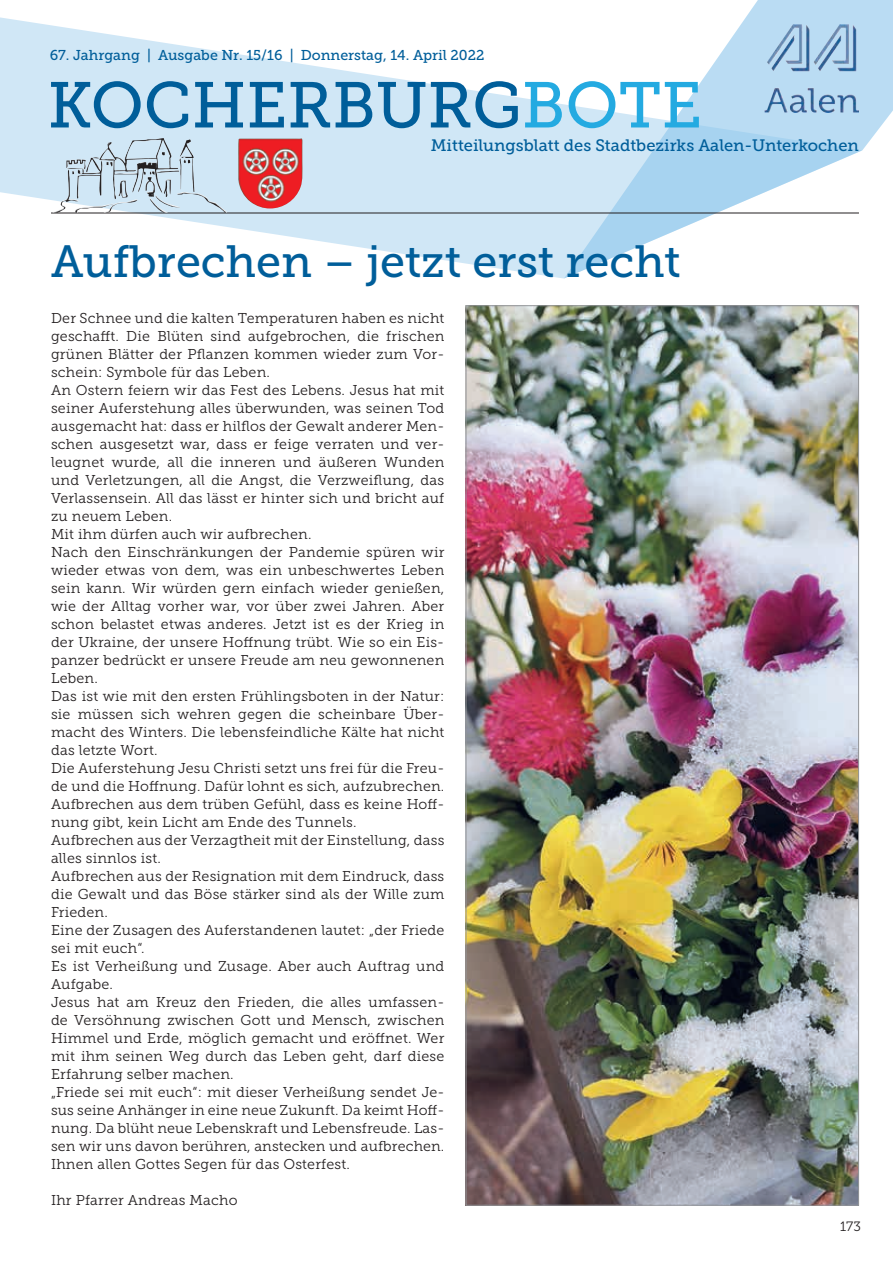
<style>
.page{position:relative;width:893px;height:1263px;background:#fff}
.page>*{position:absolute;margin:0;border:0;box-sizing:border-box;transform-origin:0 0}
.t1{font:64.5px "Museo Slab 500";color:#005e9a}
.t2{font:45px "Museo Slab 500";color:#005e9a}
.t3{font:16.5px "Museo Slab 500";color:#005e9a}
.t4{font:14.25px/18px "Museo Slab 300";letter-spacing:.015em;color:#231f20}
.t5{font:14.25px "Museo Slab 500";color:#005e9a}
.t6{font:13.5px "Museo Slab 300";color:#231f20}
.s1{color:#24aae1}
</style>
<div class="page">
<svg style="left:0;top:17px;width:564px;height:262px;fill:#d0e7f6"></svg>
<svg style="left:564px;top:0;width:329px;height:279px"></svg>
<img style="left:831px;top:24px;width:25px;height:47px">
<hr style="left:51px;top:213px;width:808px;height:1px;background:#231f20">
<img style="left:238px;top:138px;width:65px;height:70px">
<img style="left:99px;top:138px;width:87px;height:61px">
<img style="left:468px;top:307px;width:389px;height:896px">
<p class="t5" style="left:50px;top:47px;width:436px">67. Jahrgang | Ausgabe Nr. 15/16 | Donnerstag, 14. April 2022</p>
<h1 class="t1" style="left:48px;top:69px;width:656px">KOCHERBURG<span class="s1">BOTE</span></h1>
<p class="t3" style="left:431px;top:136px;width:430px">Mitteilungsblatt des Stadtbezirks Aalen-Unterkochen</p>
<h2 class="t2" style="left:51px;top:236px;width:631px">Aufbrechen – jetzt erst recht</h2>
<p class="t4" style="left:51px;top:309px;width:395px">Der Schnee und die kalten Temperaturen haben es nicht geschafft. Die Blüten sind aufgebrochen, die frischen grünen Blätter der Pflanzen kommen wieder zum Vor&shy;schein: Symbole für das Leben.<br>An Ostern feiern wir das Fest des Lebens. Jesus hat mit seiner Auferstehung alles überwunden, was seinen Tod ausgemacht hat: dass er hilflos der Gewalt anderer Men&shy;schen ausgesetzt war, dass er feige verraten und ver&shy;leugnet wurde, all die inneren und äußeren Wunden und Verletzungen, all die Angst, die Verzweiflung, das Verlassensein. All das lässt er hinter sich und bricht auf zu neuem Leben.<br>Mit ihm dürfen auch wir aufbrechen.<br>Nach den Einschränkungen der Pandemie spüren wir wieder etwas von dem, was ein unbeschwertes Leben sein kann. Wir würden gern einfach wieder genießen, wie der Alltag vorher war, vor über zwei Jahren. Aber schon belastet etwas anderes. Jetzt ist es der Krieg in der Ukraine, der unsere Hoffnung trübt. Wie so ein Eis&shy;panzer bedrückt er unsere Freude am neu gewonnenen Leben.<br>Das ist wie mit den ersten Frühlingsboten in der Natur: sie müssen sich wehren gegen die scheinbare Über&shy;macht des Winters. Die lebensfeindliche Kälte hat nicht das letzte Wort.<br>Die Auferstehung Jesu Christi setzt uns frei für die Freu&shy;de und die Hoffnung. Dafür lohnt es sich, aufzubrechen.<br>Aufbrechen aus dem trüben Gefühl, dass es keine Hoff&shy;nung gibt, kein Licht am Ende des Tunnels.<br>Aufbrechen aus der Verzagtheit mit der Einstellung, dass alles sinnlos ist.<br>Aufbrechen aus der Resignation mit dem Eindruck, dass die Gewalt und das Böse stärker sind als der Wille zum Frieden.<br>Eine der Zusagen des Auferstandenen lautet: „der Friede sei mit euch“.<br>Es ist Verheißung und Zusage. Aber auch Auftrag und Aufgabe.<br>Jesus hat am Kreuz den Frieden, die alles umfassen&shy;de Versöhnung zwischen Gott und Mensch, zwischen Himmel und Erde, möglich gemacht und eröffnet. Wer mit ihm seinen Weg durch das Leben geht, darf diese Erfahrung selber machen.<br>„Friede sei mit euch“: mit dieser Verheißung sendet Je&shy;sus seine Anhänger in eine neue Zukunft. Da keimt Hoff&shy;nung. Da blüht neue Lebenskraft und Lebensfreude. Las&shy;sen wir uns davon berühren, anstecken und aufbrechen.<br>Ihnen allen Gottes Segen für das Osterfest.</p>
<p class="t4" style="left:51px;top:1191px;width:188px">Ihr Pfarrer Andreas Macho</p>
<p class="t6" style="left:840px;top:1218px;width:22px">173</p>
</div>
